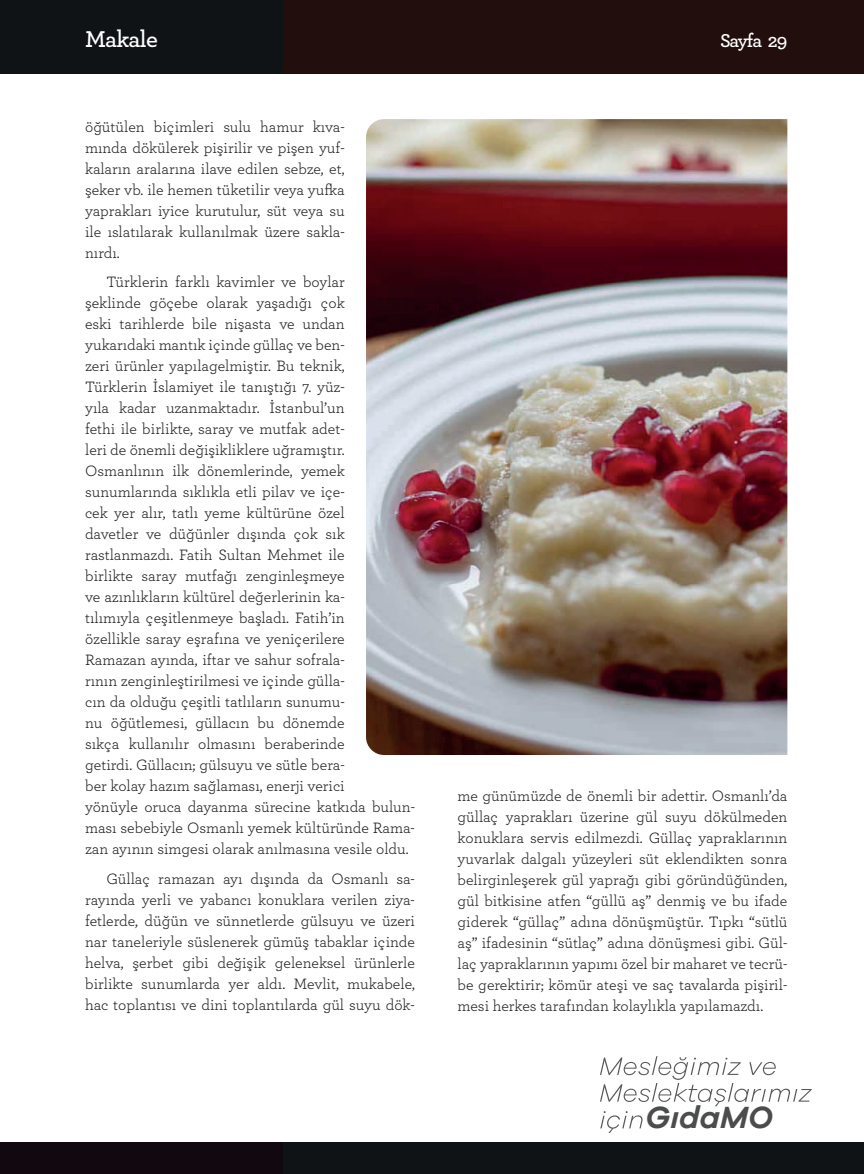
<style>
.page{position:relative;width:864px;height:1174px;background:#fff}
.page>*{position:absolute;margin:0;border:0;box-sizing:border-box;transform-origin:0 0}
.t1{font:italic 600 31.65px "Galano Grotesque";color:#4b4c4d}
.t2{font:600 24px "Archer";letter-spacing:-.035em;color:#fff}
.t3{font:600 19.5px "Archer";letter-spacing:-.06em;color:#fff}
.t4{font:15.75px/21px "Archer";color:#231f20;text-align:justify}
</style>
<div class="page">
<div style="left:282px;top:1142px;width:581px;height:32px;background:#101316"></div>
<div style="left:0;top:1142px;width:282px;height:32px;background:#12080f"></div>
<div style="left:282px;top:0;width:581px;height:73px;background:#230e0e"></div>
<div style="left:0;top:0;width:282px;height:73px;background:#101316"></div>
<svg style="left:600px;top:1056px;width:211px;height:77px"></svg>
<img style="left:366px;top:119px;width:421px;height:636px">
<h2 class="t2" style="left:85px;top:21px;width:74px">Makale</h2>
<p class="t4" style="left:85px;top:115px;width:261px">öğütülen biçimleri sulu hamur kıva&shy;mında dökülerek pişirilir ve pişen yuf&shy;kaların aralarına ilave edilen sebze, et, şeker vb. ile hemen tüketilir veya yufka yaprakları iyice kurutulur, süt veya su ile ıslatılarak kullanılmak üzere sakla&shy;nırdı.</p>
<p class="t4" style="left:85px;top:271px;width:331px;text-align:left;text-indent:21px">Türklerin farklı kavimler ve boylar<br>şeklinde göçebe olarak yaşadığı çok<br>eski tarihlerde bile nişasta ve undan yukarıdaki mantık içinde güllaç ve ben-<br>zeri ürünler yapılagelmiştir. Bu teknik,<br>Türklerin İslamiyet ile tanıştığı 7. yüz-<br>yıla kadar uzanmaktadır. İstanbul’un<br>fethi ile birlikte, saray ve mutfak adet-<br>leri de önemli değişikliklere uğramıştır.<br>Osmanlının ilk dönemlerinde, yemek sunumlarında sıklıkla etli pilav ve içe-<br>cek yer alır, tatlı yeme kültürüne özel<br>davetler ve düğünler dışında çok sık rastlanmazdı. Fatih Sultan Mehmet ile<br>birlikte saray mutfağı zenginleşmeye<br>ve azınlıkların kültürel değerlerinin ka-<br>tılımıyla çeşitlenmeye başladı. Fatih’in<br>özellikle saray eşrafına ve yeniçerilere<br>Ramazan ayında, iftar ve sahur sofrala-<br>rının zenginleştirilmesi ve içinde gülla-<br>cın da olduğu çeşitli tatlıların sunumu-<br>nu öğütlemesi, güllacın bu dönemde<br>sıkça kullanılır olmasını beraberinde<br>getirdi. Güllacın; gülsuyu ve sütle bera-<br>ber kolay hazım sağlaması, enerji verici<br>yönüyle oruca dayanma sürecine katkıda bulun&shy;ması sebebiyle Osmanlı yemek kültüründe Rama&shy;zan ayının simgesi olarak anılmasına vesile oldu.</p>
<p class="t4" style="left:85px;top:867px;width:331px;text-indent:21px">Güllaç ramazan ayı dışında da Osmanlı sa&shy;rayında yerli ve yabancı konuklara verilen ziya&shy;fetlerde, düğün ve sünnetlerde gülsuyu ve üzeri nar taneleriyle süslenerek gümüş tabaklar içinde helva, şerbet gibi değişik geleneksel ürünlerle birlikte sunumlarda yer aldı. Mevlit, mukabele, hac toplantısı ve dini toplantılarda gül suyu dök-</p>
<p class="t3" style="left:719px;top:26px;width:69px">Sayfa 29</p>
<p class="t4" style="left:457px;top:785px;width:331px">me günümüzde de önemli bir adettir. Osmanlı’da güllaç yaprakları üzerine gül suyu dökülmeden konuklara servis edilmezdi. Güllaç yapraklarının yuvarlak dalgalı yüzeyleri süt eklendikten sonra belirginleşerek gül yaprağı gibi göründüğünden, gül bitkisine atfen “güllü aş” denmiş ve bu ifade giderek “güllaç” adına dönüşmüştür. Tıpkı “sütlü aş” ifadesinin “sütlaç” adına dönüşmesi gibi. Gül&shy;laç yapraklarının yapımı özel bir maharet ve tecrü&shy;be gerektirir; kömür ateşi ve saç tavalarda pişiril&shy;mesi herkes tarafından kolaylıkla yapılamazdı.</p>
<h1 class="t1" style="left:645px;top:1098px;width:129px">GıdaMO</h1>
</div>
